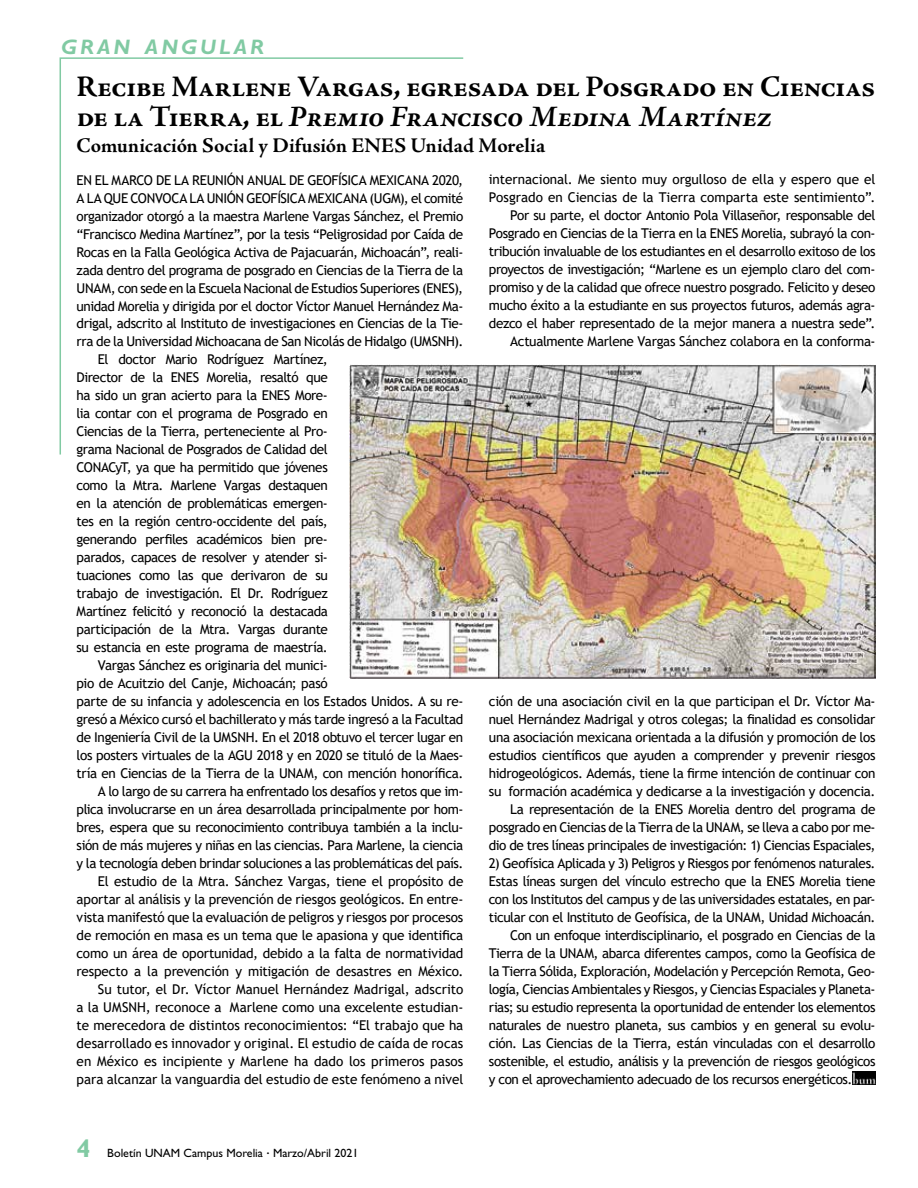
<style>
.page{position:relative;width:918px;height:1188px;background:#fff}
.page>*{position:absolute;margin:0;border:0;box-sizing:border-box;transform-origin:0 0}
.t1{font:700 30px/30px "Adobe Jenson Pro";letter-spacing:-.02em;color:#000}
.t2{font:700 25.5px "Gill Sans Std";color:#81caa3}
.t3{font:700 21px "Adobe Jenson Pro";letter-spacing:.005em;color:#000}
.t4{font:italic 700 21px "Gill Sans Std";letter-spacing:.145em;color:#81caa3}
.t5{font:13.5px/18px "Trebuchet MS";letter-spacing:-.025em;color:#000;text-align:right}
.t6{font:13.5px "Trebuchet MS";letter-spacing:-.005em;color:#000}
.t7{font:13.5px "Trebuchet MS";color:#000}
.t8{font:12px "Gill Sans Std";color:#000}
.s1{font-style:italic}
</style>
<div class="page">
<svg style="left:59px;top:57px;width:405px;height:398px"></svg>
<img style="left:852px;top:1072px;width:23px;height:13px">
<img style="left:349px;top:365px;width:526px;height:314px">
<h3 class="t4" style="left:61px;top:34px;width:204px">GRAN ANGULAR</h3>
<h1 class="t1" style="left:76px;top:73px;width:800px">Recibe Marlene Vargas, egresada del Posgrado en Ciencias de la Tierra, el <span class="s1">Premio Francisco Medina Martínez</span></h1>
<h3 class="t3" style="left:76px;top:133px;width:470px">Comunicación Social y Difusión ENES Unidad Morelia</h3>
<p class="t5" style="left:77px;top:171px;width:125px">Enelmarco de laReun</p>
<p class="t5" style="left:223px;top:171px;width:41px">ión Anual</p>
<p class="t5" style="left:289px;top:171px;width:117px">de Geofísica Mexicana</p>
<p class="t5" style="left:432px;top:171px;width:33px">2020,</p>
<p class="t5" style="left:77px;top:189px;width:96px">ala que convoca</p>
<p class="t5" style="left:189px;top:189px;width:155px">la Unión Geofísica Mexicana</p>
<p class="t5" style="left:370px;top:189px;width:95px">(UGM), el comité</p>
<p class="t5" style="left:77px;top:207px;width:388px">organizador otorgó a la maestra Marlene Vargas Sánchez, el Premio</p>
<p class="t5" style="left:77px;top:225px;width:388px">“Francisco Medina Martínez”, por la tesis “Peligrosidad por Caída de</p>
<p class="t5" style="left:77px;top:243px;width:388px">Rocas en la Falla Geológica Activa de Pajacuarán, Michoacán”, reali-</p>
<p class="t5" style="left:77px;top:261px;width:388px">zada dentro del programa de posgrado en Ciencias de la Tierra de la</p>
<p class="t5" style="left:77px;top:279px;width:388px">UNAM, con sede en la Escuela Nacional de Estudios Superiores (ENES),</p>
<p class="t5" style="left:77px;top:297px;width:388px">unidad Morelia y dirigida por el doctor Víctor Manuel Hernández Ma-</p>
<p class="t5" style="left:77px;top:315px;width:388px">drigal, adscrito al I nstituto de investigaciones en Ciencias de la Tie-</p>
<p class="t5" style="left:77px;top:333px;width:388px">rra de la Universidad Michoacana de San Nicolás de Hidalgo (UMSNH).</p>
<p class="t5" style="left:98px;top:351px;width:231px">El doctor Mario Rodríguez Martínez,</p>
<p class="t5" style="left:77px;top:369px;width:253px">Director de la ENES Morelia, resaltó que</p>
<p class="t5" style="left:77px;top:387px;width:253px">ha sido un gran acierto para la ENES More-</p>
<p class="t5" style="left:77px;top:405px;width:253px">lia contar con el programa de Posgrado en</p>
<p class="t5" style="left:77px;top:423px;width:253px">Ciencias de la Tierra, perteneciente al Pro-</p>
<p class="t5" style="left:77px;top:441px;width:253px">grama Nacional de Posgrados de Calidad del</p>
<p class="t5" style="left:77px;top:459px;width:253px">CONACyT, ya que ha permitido que jóvenes</p>
<p class="t5" style="left:77px;top:477px;width:253px">como la Mtra. Marlene Vargas destaquen</p>
<p class="t5" style="left:77px;top:495px;width:253px">en la atención de problemáticas emergen-</p>
<p class="t5" style="left:77px;top:513px;width:253px">tes en la región centro-occidente del país,</p>
<p class="t5" style="left:77px;top:531px;width:253px">generando perfiles académicos bien pre-</p>
<p class="t5" style="left:77px;top:549px;width:253px">parados, capaces de resolver y atender si-</p>
<p class="t5" style="left:77px;top:567px;width:253px">tuaciones como las que derivaron de su</p>
<p class="t5" style="left:77px;top:585px;width:253px">trabajo de investigación. El Dr. Rodríguez</p>
<p class="t5" style="left:77px;top:603px;width:253px">Martínez felicitó y reconoció la destacada</p>
<p class="t5" style="left:77px;top:621px;width:253px">participación de la Mtra. Vargas durante</p>
<p class="t5" style="left:77px;top:639px;width:253px">su estancia en este programa de maestría.</p>
<p class="t5" style="left:98px;top:657px;width:231px">Vargas Sánchez es originaria del munici-</p>
<p class="t5" style="left:77px;top:675px;width:253px">pio de Acuitzio del Canje, Michoacán; pasó</p>
<p class="t5" style="left:77px;top:693px;width:388px">parte de su infancia y adolescencia en los Estados Unidos. A su re-</p>
<p class="t5" style="left:77px;top:711px;width:388px">gresó a México cursó el bachillerato y más tarde ingresó a la Facultad</p>
<p class="t5" style="left:77px;top:729px;width:388px">de I ngeniería Civil de la UMSNH. En el 2018 obtuvo el tercer lugar en</p>
<p class="t5" style="left:77px;top:747px;width:388px">los posters virtuales de la AGU 2018 y en 2020 se tituló de la Maes-</p>
<p class="t5" style="left:77px;top:765px;width:388px">tría en Ciencias de la Tierra de la UNAM, con mención honorífica.</p>
<p class="t5" style="left:98px;top:783px;width:367px">A lo largo de su carrera ha enfrentado los desafíos y retos que im-</p>
<p class="t5" style="left:77px;top:800px;width:388px">plica involucrarse en un área desarrollada principalmente por hom-</p>
<p class="t5" style="left:77px;top:818px;width:388px">bres, espera que su reconocimiento contribuya también a la inclu-</p>
<p class="t5" style="left:77px;top:836px;width:388px">sión de más mujeres y niñas en las ciencias. Para Marlene, la ciencia</p>
<p class="t5" style="left:77px;top:854px;width:388px">y la tecnología deben brindar soluciones a las problemáticas del país.</p>
<p class="t5" style="left:98px;top:872px;width:367px">El estudio de la Mtra. Sánchez Vargas, tiene el propósito de</p>
<p class="t5" style="left:77px;top:890px;width:388px">aportar al análisis y la prevención de riesgos geológicos. En entre-</p>
<p class="t5" style="left:77px;top:908px;width:388px">vista manifestó que la evaluación de peligros y riesgos por procesos</p>
<p class="t5" style="left:77px;top:926px;width:388px">de remoción en masa es un tema que le apasiona y que identifica</p>
<p class="t5" style="left:77px;top:944px;width:388px">como un área de oportunidad, debido a la falta de normatividad</p>
<p class="t5" style="left:77px;top:962px;width:388px">respecto a la prevención y mitigación de desastres en México.</p>
<p class="t6" style="left:98px;top:981px;width:367px">Su tutor, el Dr. Víctor Manuel Hernández Madrigal, adscrito</p>
<p class="t7" style="left:77px;top:999px;width:388px">a la UMSNH, reconoce a Marlene como una excelente estudian-</p>
<p class="t6" style="left:77px;top:1017px;width:388px">te merecedora de distintos reconocimientos: “El trabajo que ha</p>
<p class="t7" style="left:77px;top:1035px;width:388px">desarrollado es innovador y original. El estudio de caída de rocas</p>
<p class="t7" style="left:77px;top:1053px;width:388px">en México es incipiente y Marlene ha dado los primeros pasos</p>
<p class="t6" style="left:77px;top:1071px;width:388px">para alcanzar la vanguardia del estudio de este fenómeno a nivel</p>
<h2 class="t2" style="left:77px;top:1133px;width:16px">4</h2>
<p class="t8" style="left:107px;top:1146px;width:253px">Boletín UNAM Campus Morelia <sup>.</sup> Marzo/Abril 2021</p>
<p class="t5" style="left:489px;top:170px;width:388px">internacional. Me siento muy orgulloso de ella y espero que el Posgrado en Ciencias de la Tierra comparta este sentimiento”.<br>Por su parte, el doctor Antonio Pola Villaseñor, responsable del Posgrado en Ciencias de la Tierra en la ENES Morelia, subrayó la con&shy;tribución invaluable de los estudiantes en el desarrollo exitoso de los proyectos de investigación; “Marlene es un ejemplo claro del com&shy;promiso y de la calidad que ofrece nuestro posgrado. Felicito y deseo mucho éxito a la estudiante en sus proyectos futuros, además agra&shy;dezco el haber representado de la mejor manera a nuestra sede”.<br>Actualmente Marlene Vargas Sánchez colabora en la conforma-</p>
<p class="t5" style="left:489px;top:692px;width:388px">ción de una asociación civil en la que participan el Dr. Víctor Ma&shy;nuel Hernández Madrigal y otros colegas; la finalidad es consolidar una asociación mexicana orientada a la difusión y promoción de los estudios científicos que ayuden a comprender y prevenir riesgos hidrogeológicos. Además, tiene la firme intención de continuar con su formación académica y dedicarse a la investigación y docencia.<br>La representación de la ENES Morelia dentro del programa de posgrado en Ciencias de la Tierra de la UNAM, se lleva a cabo por me&shy;dio de tres líneas principales de investigación: 1) Ciencias Espaciales,</p>
<p class="t5" style="left:489px;top:854px;width:388px">2) Geofísica Aplicada y 3) Peligros y Riesgos por fenómenos naturales.</p>
<p class="t5" style="left:489px;top:872px;width:388px">Estas líneas surgen del vínculo estrecho que la ENES Morelia tiene</p>
<p class="t5" style="left:489px;top:890px;width:388px">con los I nstitutos del campus y de las universidades estatales, en par-</p>
<p class="t5" style="left:489px;top:908px;width:388px">ticular con el I nstituto de Geofísica, de la UNAM, Unidad Michoacán.</p>
<p class="t5" style="left:510px;top:926px;width:367px">Con un enfoque interdisciplinario, el posgrado en Ciencias de la</p>
<p class="t5" style="left:489px;top:944px;width:388px">Tierra de la UNAM, abarca diferentes campos, como la Geofísica de</p>
<p class="t5" style="left:489px;top:962px;width:388px">la Tierra Sólida, Exploración, Modelación y Percepción Remota, Geo-</p>
<p class="t5" style="left:489px;top:980px;width:388px">logía, Ciencias Ambientales y Riesgos, y Ciencias Espaciales y Planeta-</p>
<p class="t5" style="left:489px;top:998px;width:388px">rias; su estudio representa la oportunidad de entender los elementos</p>
<p class="t5" style="left:489px;top:1016px;width:388px">naturales de nuestro planeta, sus cambios y en general su evolu-</p>
<p class="t5" style="left:489px;top:1034px;width:388px">ción. Las Ciencias de la Tierra, están vinculadas con el desarrollo</p>
<p class="t5" style="left:489px;top:1052px;width:388px">sostenible, el estudio, análisis y la prevención de riesgos geológicos</p>
<p class="t5" style="left:489px;top:1070px;width:365px">y con el aprovechamiento adecuado de los recursos energéticos.</p>
</div>
